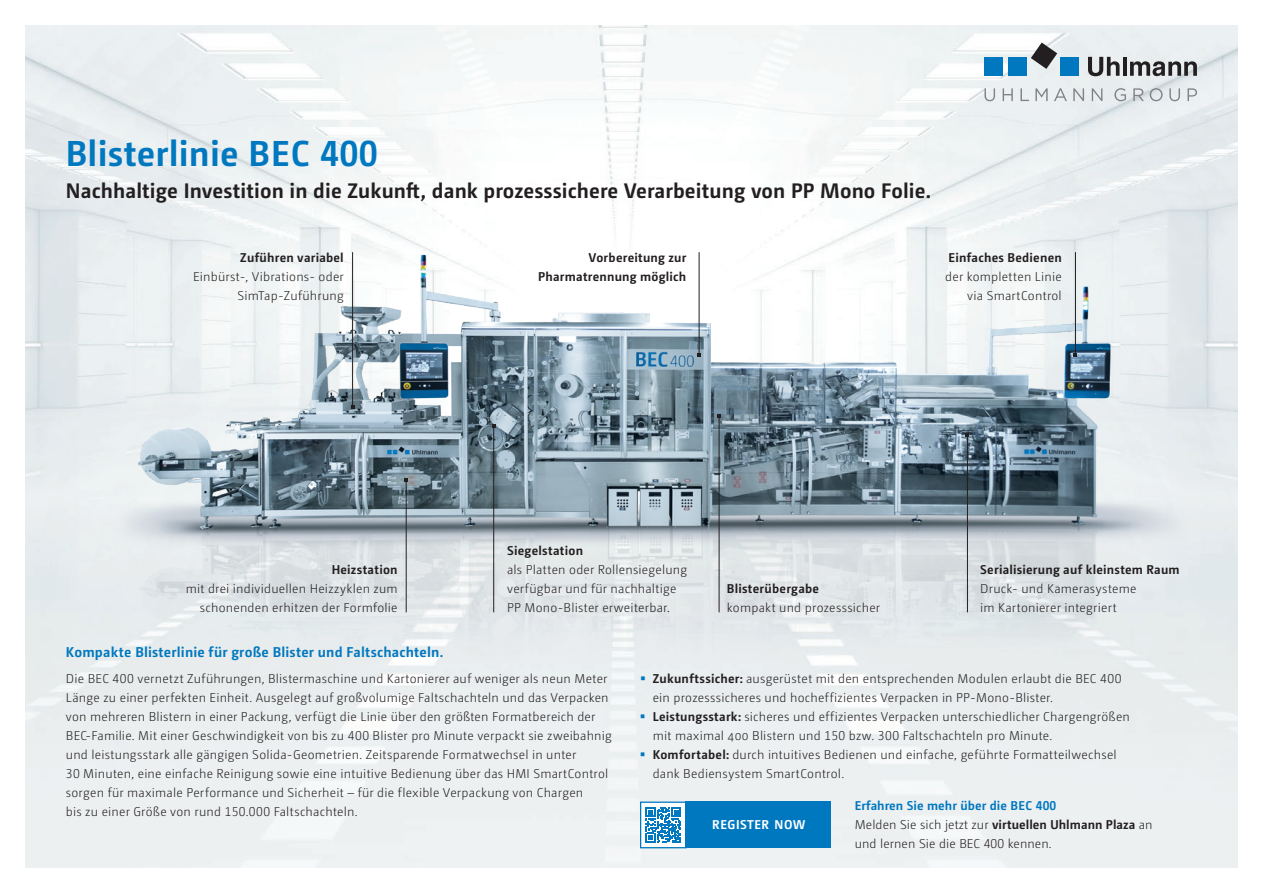
<style>
.page{position:relative;width:1263px;height:893px;background:#fff}
.page>*{position:absolute;margin:0;border:0;box-sizing:border-box;transform-origin:0 0}
.t1{font:700 36px "Camingo Dos Pro";letter-spacing:.005em;color:#0078c0}
.t2{font:700 21px "Camingo Dos Pro";letter-spacing:.005em;color:#231f20}
.t3{font:700 14.25px "Camingo Dos Pro";letter-spacing:.015em;color:#0078c0}
.t4{font:300 12.75px/19.2px "Camingo Dos Pro";letter-spacing:.02em;color:#231f20}
.t5{font:700 12.75px/19.2px "Camingo Dos Pro";letter-spacing:.02em;color:#231f20;text-align:right}
.t6{font:700 12.75px "Camingo Dos Pro";letter-spacing:.045em;color:#fff}
.s1{font-weight:700}
.s2{font-weight:700;color:#0078c0}
</style>
<div class="page">
<img style="left:26px;top:26px;width:1211px;height:841px">
<svg style="left:1031px;top:43px;width:26px;height:26px"></svg>
<div style="left:984px;top:57px;width:19px;height:19px;background:#0078c0"></div>
<div style="left:1008px;top:57px;width:19px;height:19px;background:#0078c0"></div>
<div style="left:1059px;top:57px;width:19px;height:19px;background:#0078c0"></div>
<svg style="left:1088px;top:57px;width:31px;height:19px"></svg>
<hr style="left:1123px;top:57px;width:3px;height:19px;background:#231f20">
<svg style="left:1130px;top:61px;width:67px;height:15px"></svg>
<svg style="left:984px;top:88px;width:213px;height:13px;background:#d3d7d9"></svg>
<img style="left:96px;top:252px;width:1097px;height:437px">
<hr style="left:406px;top:480px;width:1px;height:132px;background:#231f20">
<svg style="left:404px;top:478px;width:4px;height:4px"></svg>
<hr style="left:493px;top:426px;width:1px;height:186px;background:#231f20">
<hr style="left:719px;top:416px;width:1px;height:196px;background:#231f20">
<hr style="left:352px;top:252px;width:1px;height:154px;background:#231f20">
<hr style="left:1075px;top:252px;width:1px;height:103px;background:#231f20">
<hr style="left:699px;top:252px;width:1px;height:103px;background:#231f20">
<hr style="left:967px;top:435px;width:1px;height:177px;background:#231f20">
<div style="left:641px;top:802px;width:45px;height:46px;background:#fff"></div>
<svg style="left:646px;top:807px;width:35px;height:36px"></svg>
<div style="left:640px;top:801px;width:47px;height:47px;border:1px solid #0078c0"></div>
<div style="left:685px;top:801px;width:146px;height:47px;background:#0078c0"></div>
<svg style="left:641px;top:676px;width:4px;height:4px"></svg>
<svg style="left:641px;top:714px;width:4px;height:4px"></svg>
<svg style="left:641px;top:752px;width:4px;height:4px"></svg>
<h1 class="t1" style="left:66px;top:131px;width:314px">Blisterlinie BEC 400</h1>
<h2 class="t2" style="left:66px;top:178px;width:866px">Nachhaltige Investition in die Zukunft, dank prozesssichere Verarbeitung von PP Mono Folie.</h2>
<p class="t5" style="left:240px;top:247px;width:105px">Zuführen variabel</p>
<p class="t4" style="left:193px;top:267px;width:152px;text-align:right">Einbürst-, Vibrations- oder<br>SimTap-Zuführung</p>
<p class="t5" style="left:538px;top:247px;width:150px">Vorbereitung zur<br>Pharmatrennung möglich</p>
<p class="t5" style="left:948px;top:247px;width:115px">Einfaches Bedienen</p>
<p class="t4" style="left:945px;top:267px;width:118px;text-align:right">der kompletten Linie via SmartControl</p>
<p class="t5" style="left:332px;top:560px;width:67px">Heizstation</p>
<p class="t4" style="left:186px;top:579px;width:213px;text-align:right">mit drei individuellen Heizzyklen zum schonenden erhitzen der Formfolie</p>
<p class="t5" style="left:507px;top:541px;width:77px">Siegelstation</p>
<p class="t4" style="left:507px;top:560px;width:182px">als Platten oder Rollensiegelung verfügbar und für nachhaltige<br>PP Mono-Blister erweiterbar.</p>
<p class="t5" style="left:727px;top:579px;width:94px">Blisterübergabe</p>
<p class="t4" style="left:727px;top:598px;width:155px">kompakt und prozesssicher</p>
<p class="t5" style="left:980px;top:560px;width:201px">Serialisierung auf kleinstem Raum</p>
<p class="t4" style="left:980px;top:579px;width:158px">Druck- und Kamerasysteme im Kartonierer integriert</p>
<p class="t3" style="left:66px;top:643px;width:379px">Kompakte Blisterlinie für große Blister und Faltschachteln.</p>
<p class="t4" style="left:66px;top:668px;width:547px">Die BEC 400 vernetzt Zuführungen, Blistermaschine und Kartonierer auf weniger als neun Meter Länge zu einer perfekten Einheit. Ausgelegt auf großvolumige Faltschachteln und das Verpacken von mehreren Blistern in einer Packung, verfügt die Linie über den größten Formatbereich der BEC-Familie. Mit einer Geschwindigkeit von bis zu 400 Blister pro Minute verpackt sie zweibahnig und leistungsstark alle gängigen Solida-Geometrien. Zeitsparende Formatwechsel in unter<br>30 Minuten, eine einfache Reinigung sowie eine intuitive Bedienung über das HMI SmartControl sorgen für maximale Performance und Sicherheit – für die flexible Verpackung von Chargen<br>bis zu einer Größe von rund 150.000 Faltschachteln.</p>
<p class="t4" style="left:653px;top:668px;width:479px"><span class="s1">Zukunftssicher:</span> ausgerüstet mit den entsprechenden Modulen erlaubt die BEC 400 ein prozesssicheres und hocheffizientes Verpacken in PP-Mono-Blister.<br><span class="s1">Leistungsstark:</span> sicheres und effizientes Verpacken unterschiedlicher Chargengrößen mit maximal 400 Blistern und 150 bzw. 300 Faltschachteln pro Minute.<br><span class="s1">Komfortabel:</span> durch intuitives Bedienen und einfache, geführte Formatteilwechsel dank Bediensystem SmartControl.</p>
<p class="t4" style="left:855px;top:796px;width:299px"><span class="s2">Erfahren Sie mehr über die BEC 400<br></span>Melden Sie sich jetzt zur <span class="s1">virtuellen Uhlmann Plaza</span> an und lernen Sie die BEC 400 kennen.</p>
<p class="t6" style="left:712px;top:817px;width:95px">REGISTER NOW</p>
</div>
